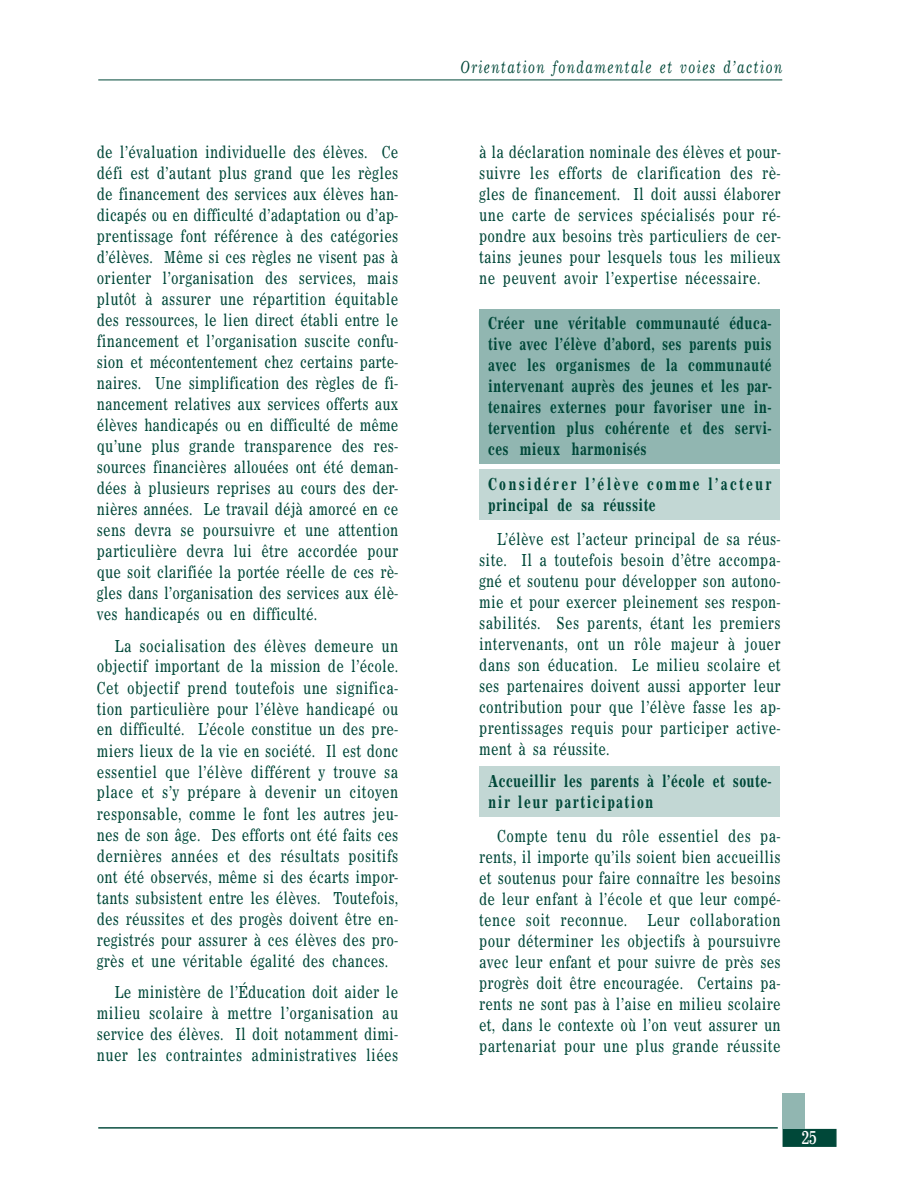
<style>
.page{position:relative;width:918px;height:1188px;background:#fff}
.page>*{position:absolute;margin:0;border:0;box-sizing:border-box;transform-origin:0 0}
.t1{font:18px "Corona";color:#fff;scale:.75 1}
.t2{font:16.5px/21px "Corona";letter-spacing:.02em;color:#004839;text-align:justify;scale:.75 1}
.t3{font:700 16.5px/21px "Corona";letter-spacing:.03em;color:#004839;text-align:justify;scale:.75 1}
.t4{font:700 16.5px/20.9px "Corona";letter-spacing:.175em;color:#004839;scale:.75 1}
.t5{font:italic 16.5px "Corona";letter-spacing:.115em;color:#004839;scale:.75 1}
</style>
<div class="page">
<hr style="left:98px;top:80px;width:684px;height:1px;background:#004839">
<hr style="left:98px;top:1127px;width:680px;height:2px;background:#004839">
<div style="left:783px;top:1129px;width:54px;height:18px;background:#004839;border:1px solid #004839"></div>
<div style="left:783px;top:1093px;width:22px;height:36px;background:#91b6b1"></div>
<div style="left:479px;top:766px;width:301px;height:50px;background:#c2d7d4"></div>
<div style="left:479px;top:310px;width:301px;height:154px;background:#91b6b1"></div>
<div style="left:479px;top:470px;width:301px;height:50px;background:#c2d7d4"></div>
<p class="t2" style="left:97px;top:143px;width:404px">de l’évaluation individuelle des élèves. Ce défi est d’autant plus grand que les règles de financement des services aux élèves han&shy;dicapés ou en difficulté d’adaptation ou d’ap&shy;prentissage font référence à des catégories d’élèves. Même si ces règles ne visent pas à orienter l’organisation des services, mais plutôt à assurer une répartition équitable des ressources, le lien direct établi entre le financement et l’organisation suscite confu&shy;sion et mécontentement chez certains parte&shy;naires. Une simplification des règles de fi&shy;nancement relatives aux services offerts aux élèves handicapés ou en difficulté de même qu’une plus grande transparence des res&shy;sources financières allouées ont été deman&shy;dées à plusieurs reprises au cours des der&shy;nières années. Le travail déjà amorcé en ce sens devra se poursuivre et une attention particulière devra lui être accordée pour que soit clarifiée la portée réelle de ces rè&shy;gles dans l’organisation des services aux élè&shy;ves handicapés ou en difficulté.</p>
<p class="t2" style="left:97px;top:636px;width:404px;text-indent:18px">La socialisation des élèves demeure un objectif important de la mission de l’école.<br>Cet objectif prend toutefois une significa&shy;tion particulière pour l’élève handicapé ou en difficulté. L’école constitue un des pre&shy;miers lieux de la vie en société. Il est donc essentiel que l’élève différent y trouve sa place et s’y prépare à devenir un citoyen responsable, comme le font les autres jeu&shy;nes de son âge. Des efforts ont été faits ces dernières années et des résultats positifs ont été observés, même si des écarts impor&shy;tants subsistent entre les élèves. Toutefois, des réussites et des progès doivent être en&shy;registrés pour assurer à ces élèves des pro&shy;grès et une véritable égalité des chances.</p>
<p class="t2" style="left:97px;top:983px;width:404px;text-indent:18px">Le ministère de l’Éducation doit aider le milieu scolaire à mettre l’organisation au service des élèves. Il doit notamment dimi&shy;nuer les contraintes administratives liées</p>
<p class="t5" style="left:460px;top:60px;width:431px">Orientation fondamentale et voies d’action</p>
<p class="t2" style="left:479px;top:143px;width:404px">à la déclaration nominale des élèves et pour&shy;suivre les efforts de clarification des rè&shy;gles de financement. Il doit aussi élaborer une carte de services spécialisés pour ré&shy;pondre aux besoins très particuliers de cer&shy;tains jeunes pour lesquels tous les milieux ne peuvent avoir l’expertise nécessaire.</p>
<p class="t3" style="left:488px;top:314px;width:380px">Créer une véritable communauté éduca&shy;tive avec l’élève d’abord, ses parents puis avec les organismes de la communauté intervenant auprès des jeunes et les par&shy;tenaires externes pour favoriser une in&shy;tervention plus cohérente et des servi&shy;ces mieux harmonisés</p>
<p class="t4" style="left:488px;top:474px;width:380px">Considérer l’élève comme l’acteur principal de sa réussite</p>
<p class="t2" style="left:479px;top:530px;width:404px;text-indent:18px">L’élève est l’acteur principal de sa réus&shy;site. Il a toutefois besoin d’être accompa&shy;gné et soutenu pour développer son autono&shy;mie et pour exercer pleinement ses respon&shy;sabilités. Ses parents, étant les premiers intervenants, ont un rôle majeur à jouer dans son éducation. Le milieu scolaire et ses partenaires doivent aussi apporter leur contribution pour que l’élève fasse les ap&shy;prentissages requis pour participer active&shy;ment à sa réussite.</p>
<p class="t3" style="left:488px;top:771px;width:380px">Accueillir les parents à l’école et soute&shy;nir leur participation</p>
<p class="t2" style="left:479px;top:827px;width:404px;text-indent:18px">Compte tenu du rôle essentiel des pa&shy;rents, il importe qu’ils soient bien accueillis et soutenus pour faire connaître les besoins de leur enfant à l’école et que leur compé&shy;tence soit reconnue. Leur collaboration pour déterminer les objectifs à poursuivre avec leur enfant et pour suivre de près ses progrès doit être encouragée. Certains pa&shy;rents ne sont pas à l’aise en milieu scolaire et, dans le contexte où l’on veut assurer un partenariat pour une plus grande réussite</p>
<p class="t1" style="left:802px;top:1130px;width:22px">25</p>
</div>
